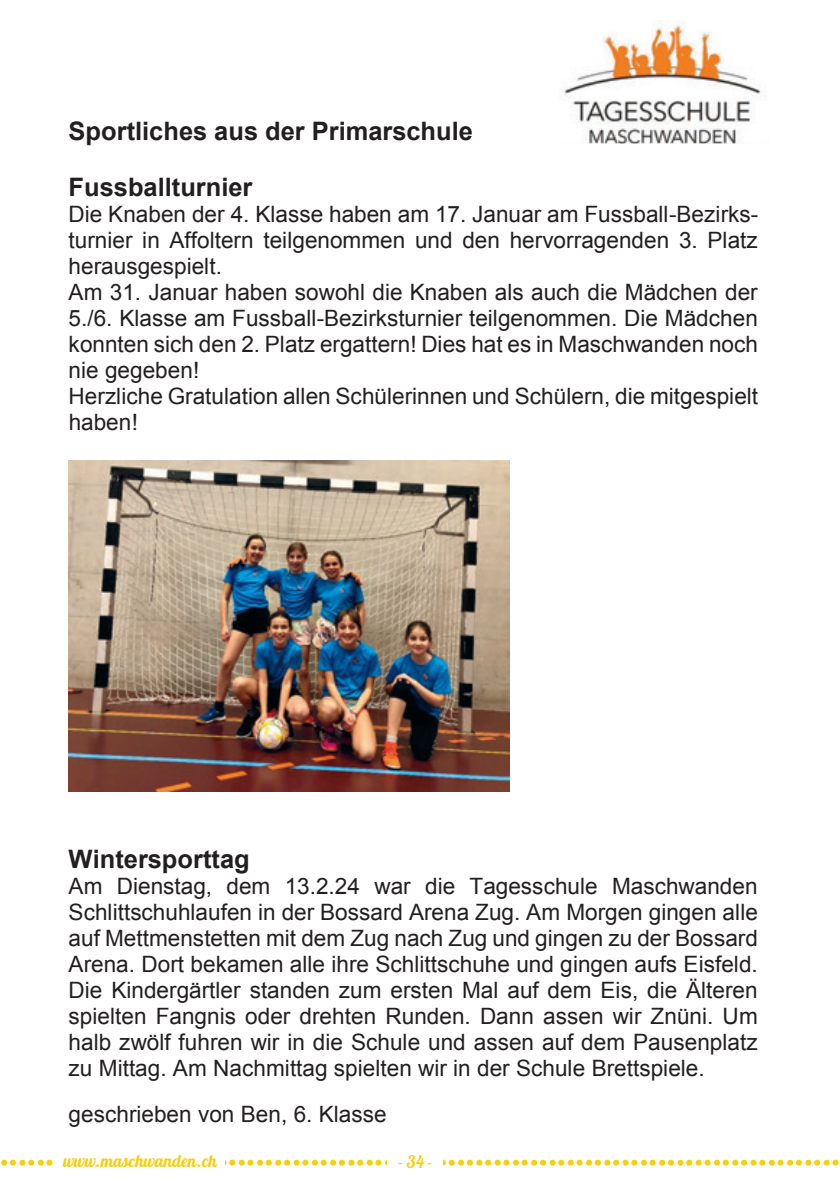
<style>
.page{position:relative;width:840px;height:1191px;background:#fff}
.page>*{position:absolute;margin:0;border:0;box-sizing:border-box;transform-origin:0 0}
.t1{font:700 25.4px/55.2px "Arial";color:#231f20}
.t2{font:22.6px/26px "Arial";color:#231f20}
.t3{font:17px "Pattaya";color:#f8cf0c}
</style>
<div class="page">
<svg style="left:1px;top:1159px;width:838px;height:6px"></svg>
<div style="left:53px;top:1149px;width:172px;height:23px;background:#fff"></div>
<div style="left:387px;top:1151px;width:55px;height:23px;background:#fff"></div>
<img style="left:69px;top:461px;width:440px;height:330px">
<img style="left:564px;top:23px;width:203px;height:121px">
<p class="t1" style="left:69px;top:105px;width:405px">Sportliches aus der Primarschule<br>Fussballturnier</p>
<p class="t2" style="left:69px;top:201px;width:690px">Die Knaben der 4. Klasse haben am 17. Januar am Fussball-Bezirks&shy;turnier in Affoltern teilgenommen und den hervorragenden 3. Platz herausgespielt.<br>Am 31. Januar haben sowohl die Knaben als auch die Mädchen der 5./6. Klasse am Fussball-Bezirksturnier teilgenommen. Die Mädchen konnten sich den 2. Platz ergattern! Dies hat es in Maschwanden noch nie gegeben!<br>Herzliche Gratulation allen Schülerinnen und Schülern, die mitgespielt haben!</p>
<p class="t1" style="left:69px;top:832px;width:182px">Wintersporttag</p>
<p class="t2" style="left:69px;top:873px;width:690px;text-align:justify">Am Dienstag, dem 13.2.24 war die Tagesschule Maschwanden Schlittschuhlaufen in der Bossard Arena Zug. Am Morgen gingen alle auf Mettmenstetten mit dem Zug nach Zug und gingen zu der Bossard Arena. Dort bekamen alle ihre Schlittschuhe und gingen aufs Eisfeld.<br>Die Kindergärtler standen zum ersten Mal auf dem Eis, die Älteren spielten Fangnis oder drehten Runden. Dann assen wir Znüni. Um halb zwölf fuhren wir in die Schule und assen auf dem Pausenplatz zu Mittag. Am Nachmittag spielten wir in der Schule Brettspiele.</p>
<p class="t2" style="left:69px;top:1101px;width:319px">geschrieben von Ben, 6. Klasse</p>
<p class="t3" style="left:63px;top:1149px;width:156px">www.maschwanden.ch</p>
<p class="t3" style="left:398px;top:1151px;width:36px">- 34 -</p>
</div>
